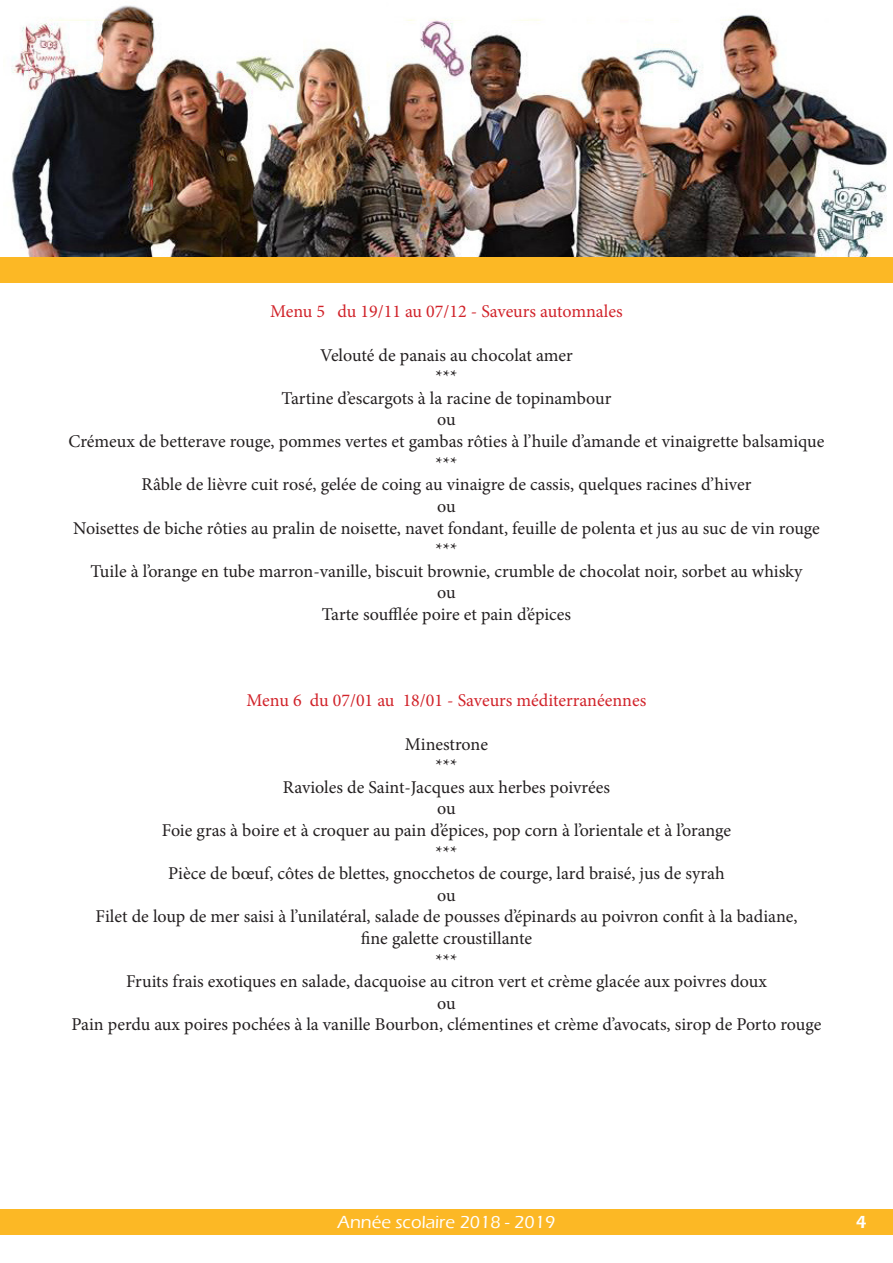
<style>
.page{position:relative;width:893px;height:1263px;background:#fff}
.page>*{position:absolute;margin:0;border:0;box-sizing:border-box;transform-origin:0 0}
.t1{font:18px "Minion Pro";color:#231f20}
.t2{font:18px "Minion Pro";color:#d1232a}
.t3{font:500 18px "Eras ITC";color:#fff}
.t4{font:600 18px "Eras ITC";color:#fff}
</style>
<div class="page">
<img style="left:11px;top:5px;width:876px;height:252px">
<div style="left:0;top:257px;width:893px;height:26px;background:#fcb825"></div>
<div style="left:0;top:1209px;width:893px;height:25px;background:#fcb825"></div>
<p class="t2" style="left:270px;top:300px;width:354px">Menu 5 du 19/11 au 07/12 - Saveurs automnales</p>
<p class="t1" style="left:320px;top:343px;width:254px">Velouté de panais au chocolat amer</p>
<p class="t1" style="left:436px;top:364px;width:23px">***</p>
<p class="t1" style="left:282px;top:386px;width:331px">Tartine d’escargots à la racine de topinambour</p>
<p class="t1" style="left:437px;top:408px;width:20px">ou</p>
<p class="t1" style="left:69px;top:429px;width:757px">Crémeux de betterave rouge, pommes vertes et gambas rôties à l’huile d’amande et vinaigrette balsamique</p>
<p class="t1" style="left:436px;top:451px;width:23px">***</p>
<p class="t1" style="left:142px;top:472px;width:611px">Râble de lièvre cuit rosé, gelée de coing au vinaigre de cassis, quelques racines d’hiver</p>
<p class="t1" style="left:437px;top:494px;width:20px">ou</p>
<p class="t1" style="left:73px;top:516px;width:748px">Noisettes de biche rôties au pralin de noisette, navet fondant, feuille de polenta et jus au suc de vin rouge</p>
<p class="t1" style="left:436px;top:537px;width:23px">***</p>
<p class="t1" style="left:91px;top:559px;width:713px">Tuile à l’orange en tube marron-vanille, biscuit brownie, crumble de chocolat noir, sorbet au whisky</p>
<p class="t1" style="left:437px;top:580px;width:20px">ou</p>
<p class="t1" style="left:322px;top:602px;width:251px">Tarte soufflée poire et pain d’épices</p>
<p class="t2" style="left:247px;top:688px;width:401px">Menu 6 du 07/01 au 18/01 - Saveurs méditerranéennes</p>
<p class="t1" style="left:405px;top:732px;width:85px">Minestrone</p>
<p class="t1" style="left:436px;top:753px;width:23px">***</p>
<p class="t1" style="left:283px;top:775px;width:329px">Ravioles de Saint-Jacques aux herbes poivrées</p>
<p class="t1" style="left:437px;top:796px;width:20px">ou</p>
<p class="t1" style="left:162px;top:818px;width:571px">Foie gras à boire et à croquer au pain d’épices, pop corn à l’orientale et à l’orange</p>
<p class="t1" style="left:436px;top:840px;width:23px">***</p>
<p class="t1" style="left:168px;top:861px;width:558px">Pièce de bœuf, côtes de blettes, gnocchetos de courge, lard braisé, jus de syrah</p>
<p class="t1" style="left:437px;top:883px;width:20px">ou</p>
<p class="t1" style="left:96px;top:904px;width:703px">Filet de loup de mer saisi à l’unilatéral, salade de pousses d’épinards au poivron confit à la badiane,</p>
<p class="t1" style="left:361px;top:926px;width:173px">fine galette croustillante</p>
<p class="t1" style="left:436px;top:948px;width:23px">***</p>
<p class="t1" style="left:126px;top:969px;width:642px">Fruits frais exotiques en salade, dacquoise au citron vert et crème glacée aux poivres doux</p>
<p class="t1" style="left:437px;top:991px;width:20px">ou</p>
<p class="t1" style="left:72px;top:1012px;width:751px">Pain perdu aux poires pochées à la vanille Bourbon, clémentines et crème d’avocats, sirop de Porto rouge</p>
<p class="t3" style="left:338px;top:1212px;width:219px">Année scolaire 2018 - 2019</p>
<p class="t4" style="left:856px;top:1212px;width:12px">4</p>
</div>
